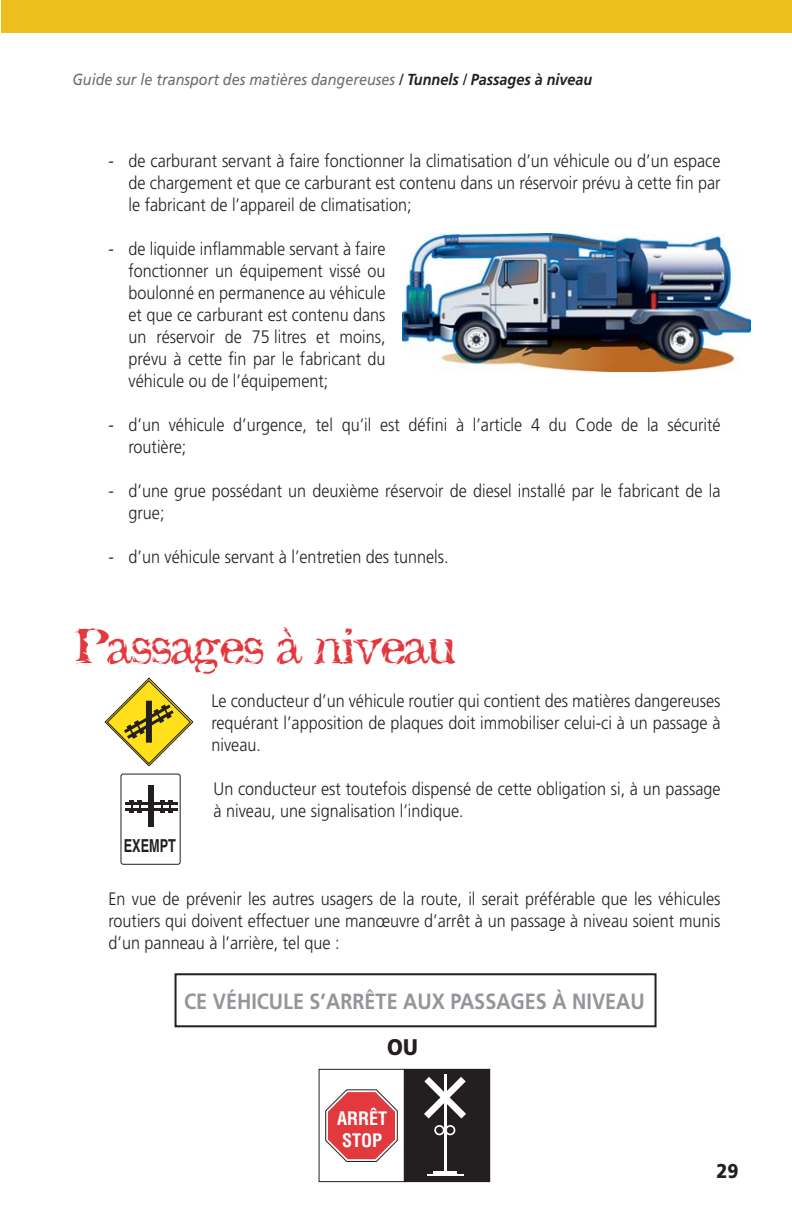
<style>
.page{position:relative;width:792px;height:1225px;background:#fff}
.page>*{position:absolute;margin:0;border:0;box-sizing:border-box;transform-origin:0 0}
.t1{font:46px "Jackthe Hipper";color:#e1393e}
.t2{font:900 22.6px "Frutiger";color:#231f20;scale:.9 1}
.t3{font:700 22px "Frutiger";color:#939598;scale:.9 1}
.t4{font:900 20px "Frutiger";color:#231f20;scale:.9 1}
.t5{font:300 18px/22px "Frutiger";color:#231f20;text-align:justify;scale:.9 1}
.t6{font:700 condensed 18px/21.6px "Helvetica";color:#fff}
.t7{font:700 17.8px "Helvetica";color:#231f20;scale:.71 1}
.t8{font:italic 16px "Frutiger";color:#6d6e70;scale:.9 1}
.s1{color:#231f20}
.s2{font-weight:700;color:#231f20}
</style>
<div class="page">
<div style="left:1px;top:0;width:791px;height:32px;background:#ecbf1c"></div>
<img style="left:402px;top:233px;width:348px;height:138px">
<svg style="left:105px;top:677px;width:88px;height:88px"></svg>
<div style="left:121px;top:773px;width:60px;height:91px;border:1px solid #231f20;border-radius:2px"></div>
<hr style="left:125px;top:801px;width:52px;height:3px;background:#231f20">
<hr style="left:125px;top:808px;width:52px;height:2px;background:#231f20">
<div style="left:148px;top:785px;width:6px;height:42px;background:#231f20"></div>
<svg style="left:129px;top:800px;width:13px;height:12px"></svg>
<svg style="left:160px;top:800px;width:13px;height:12px"></svg>
<div style="left:175px;top:972px;width:482px;height:54px;border:2px solid #231f20"></div>
<svg style="left:325px;top:1089px;width:73px;height:73px"></svg>
<div style="left:404px;top:1068px;width:86px;height:113px;background:#231f20"></div>
<div style="left:404px;top:1068px;width:86px;height:113px;border:1px solid #231f20"></div>
<hr style="left:444px;top:1074px;width:3px;height:98px;background:#fff">
<hr style="left:434px;top:1170px;width:23px;height:3px;background:#fff">
<hr style="left:427px;top:1173px;width:36px;height:2px;background:#fff">
<svg style="left:424px;top:1077px;width:42px;height:58px"></svg>
<p class="t8" style="left:73px;top:73px;width:579px">Guide sur le transport des matières dangereuses <span class="s1">/</span> <span class="s2">Tunnels</span> <span class="s1">/</span> <span class="s2">Passages à niveau</span></p>
<p class="t5" style="left:129px;top:151px;width:659px;text-indent:-20px">- de carburant servant à faire fonctionner la climatisation d’un véhicule ou d’un espace de chargement et que ce carburant est contenu dans un réservoir prévu à cette fin par le fabricant de l’appareil de climatisation;</p>
<p class="t5" style="left:129px;top:239px;width:287px;text-indent:-20px">- de liquide inflammable servant à faire fonctionner un équipement vissé ou boulonné en permanence au véhicule et que ce carburant est contenu dans un réservoir de 75 litres et moins, prévu à cette fin par le fabricant du véhicule ou de l’équipement;</p>
<p class="t5" style="left:129px;top:415px;width:659px;text-indent:-20px">- d’un véhicule d’urgence, tel qu’il est défini à l’article 4 du Code de la sécurité routière;</p>
<p class="t5" style="left:129px;top:481px;width:659px;text-indent:-20px">- d’une grue possédant un deuxième réservoir de diesel installé par le fabricant de la grue;</p>
<p class="t5" style="left:109px;top:547px;width:379px">- d’un véhicule servant à l’entretien des tunnels.</p>
<h1 class="t1" style="left:73px;top:629px;width:383px">Passages à niveau</h1>
<p class="t5" style="left:211px;top:691px;width:567px">Le conducteur d’un véhicule routier qui contient des matières dangereuses requérant l’apposition de plaques doit immobiliser celui-ci à un passage à niveau.</p>
<p class="t5" style="left:214px;top:779px;width:565px">Un conducteur est toutefois dispensé de cette obligation si, à un passage à niveau, une signalisation l’indique.</p>
<p class="t7" style="left:124px;top:839px;width:75px">EXEMPT</p>
<p class="t5" style="left:109px;top:889px;width:681px">En vue de prévenir les autres usagers de la route, il serait préférable que les véhicules routiers qui doivent effectuer une manœuvre d’arrêt à un passage à niveau soient munis d’un panneau à l’arrière, tel que :</p>
<p class="t3" style="left:184px;top:992px;width:513px">CE VÉHICULE S’ARRÊTE AUX PASSAGES À NIVEAU</p>
<p class="t2" style="left:387px;top:1037px;width:35px">OU</p>
<p class="t6" style="left:337px;top:1108px;width:52px">ARRÊT<br>STOP</p>
<p class="t4" style="left:717px;top:1162px;width:26px">29</p>
</div>
